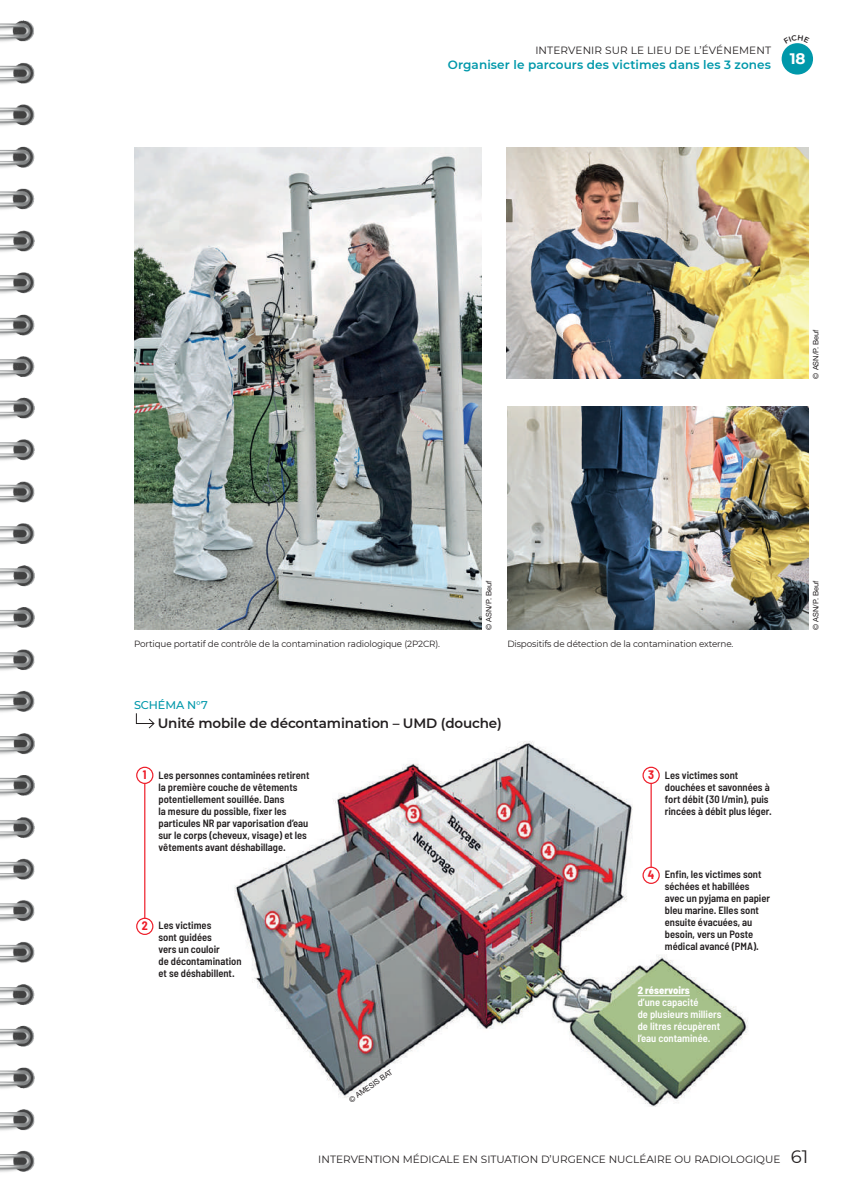
<style>
.page{position:relative;width:851px;height:1191px;background:#fff}
.page>*{position:absolute;margin:0;border:0;box-sizing:border-box;transform-origin:0 0}
.t1{font:700 15.15px "Montserrat";color:#fff}
.t2{font:600 13.5px "Montserrat";letter-spacing:-.01em;color:#231f20}
.t3{font:600 12px "Montserrat";letter-spacing:.01em;color:#0098aa}
.t4{font:700 semi-condensed 12px "Barlow";color:#ee1c28}
.t5{font:500 11.25px "Montserrat";letter-spacing:-.01em;color:#0098aa}
.t6{font:600 semi-condensed 10.5px/12px "Barlow";color:#231f20}
.t7{font:10.5px "Montserrat";color:#231f20}
.t8{font:600 semi-condensed 10.5px/12px "Barlow";color:#fff}
.t9{font:800 semi-condensed 10.5px "Barlow";color:#fff}
.t10{font:9px "Montserrat";letter-spacing:-.015em;color:#231f20}
.t11{font:7.5px "Helvetica Neue LT Std";color:#231f20}
.s1{font-size:18px}
</style>
<div class="page">
<div style="left:781px;top:43px;width:31px;height:32px;background:#0098aa;border-radius:50%"></div>
<img style="left:234px;top:741px;width:514px;height:365px">
<img style="left:134px;top:148px;width:348px;height:482px">
<img style="left:506px;top:148px;width:302px;height:230px">
<img style="left:507px;top:406px;width:301px;height:223px">
<hr style="left:637px;top:995px;width:52px;height:1px;background:#fff">
<div style="left:136px;top:766px;width:17px;height:18px;border:1px solid #ee1c28;border-radius:50%"></div>
<div style="left:642px;top:766px;width:17px;height:18px;border:1px solid #ee1c28;border-radius:50%"></div>
<div style="left:136px;top:917px;width:17px;height:18px;border:1px solid #ee1c28;border-radius:50%"></div>
<div style="left:642px;top:866px;width:17px;height:18px;border:1px solid #ee1c28;border-radius:50%"></div>
<hr style="left:144px;top:783px;width:1px;height:135px;background:#ee1c28">
<hr style="left:650px;top:783px;width:1px;height:84px;background:#ee1c28">
<svg style="left:136px;top:713px;width:18px;height:15px"></svg>
<img style="left:0;top:20px;width:34px;height:1027px">
<img style="left:0;top:1067px;width:34px;height:105px">
<p class="t7" style="left:535px;top:43px;width:237px">INTERVENIR SUR LE LIEU DE L’ÉVÉNEMENT</p>
<p class="t3" style="left:448px;top:56px;width:324px">Organiser le parcours des victimes dans les 3 zones</p>
<h1 class="t1" style="left:789px;top:48px;width:17px">18</h1>
<p class="t11" style="left:811px;top:378px;width:50px;rotate:-90deg">© ASN/P. Beuf</p>
<p class="t11" style="left:484px;top:630px;width:50px;rotate:-90deg">© ASN/P. Beuf</p>
<p class="t11" style="left:811px;top:630px;width:50px;rotate:-90deg">© ASN/P. Beuf</p>
<p class="t10" style="left:134px;top:637px;width:307px">Portique portatif de contrôle de la contamination radiologique (2P2CR).</p>
<p class="t10" style="left:507px;top:637px;width:227px">Dispositifs de détection de la contamination externe.</p>
<p class="t5" style="left:134px;top:697px;width:75px">SCHÉMA N°7</p>
<p class="t2" style="left:158px;top:714px;width:345px">Unité mobile de décontamination – UMD (douche)</p>
<p class="t4" style="left:143px;top:767px;width:5px">1</p>
<p class="t4" style="left:648px;top:767px;width:7px">3</p>
<p class="t6" style="left:158px;top:769px;width:152px">Les personnes contaminées retirent la première couche de vêtements potentiellement souillée. Dans<br>la mesure du possible, fixer les particules NR par vaporisation d’eau sur le corps (cheveux, visage) et les vêtements avant déshabillage.</p>
<p class="t6" style="left:664px;top:769px;width:109px">Les victimes sont douchées et savonnées à fort débit (30 l/min), puis rincées à débit plus léger.</p>
<p class="t4" style="left:142px;top:918px;width:7px">2</p>
<p class="t6" style="left:158px;top:919px;width:85px">Les victimes<br>sont guidées<br>vers un couloir<br>de décontamination et se déshabillent.</p>
<p class="t11" style="left:347px;top:1096px;width:53px;rotate:-35deg">© AMESIS BAT</p>
<p class="t6" style="left:664px;top:868px;width:107px">Enfin, les victimes sont séchées et habillées avec un pyjama en papier bleu marine. Elles sont ensuite évacuées, au besoin, vers un Poste médical avancé (PMA).</p>
<p class="t9" style="left:637px;top:984px;width:54px">2 réservoirs</p>
<p class="t8" style="left:637px;top:996px;width:85px">d’une capacité<br>de plusieurs milliers de litres récupèrent l’eau contaminée.</p>
<p class="t4" style="left:647px;top:867px;width:8px">4</p>
<p class="t7" style="left:318px;top:1152px;width:491px">INTERVENTION MÉDICALE EN SITUATION D’URGENCE NUCLÉAIRE OU RADIOLOGIQUE <span class="s1">61</span></p>
</div>
